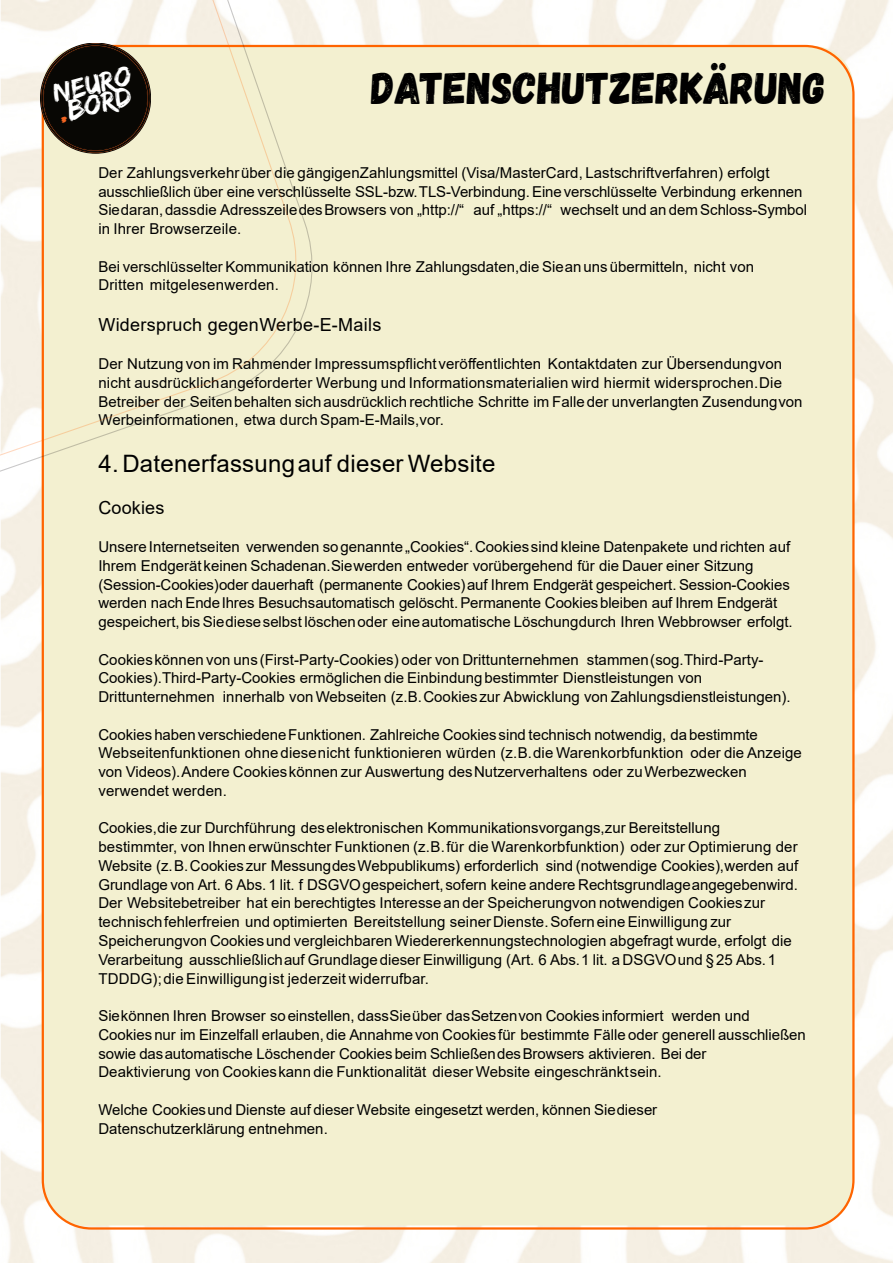
<style>
.page{position:relative;width:893px;height:1263px;background:#fff}
.page>*{position:absolute;margin:0;border:0;box-sizing:border-box;transform-origin:0 0}
.t1{font:45px "Gagalin";color:#000}
.t2{font:29.1px "Edo SZ";color:#fff}
.t3{font:24px "Arial";letter-spacing:.01em;color:#000}
.t4{font:18px "Arial";letter-spacing:.015em;color:#000}
.t5{font:15px/18.8px "Arial";color:#000}
.s1{color:#f26421}
</style>
<div class="page">
<img style="left:0;top:0;width:893px;height:1263px">
<div style="left:43px;top:46px;width:810px;height:1179px;background:#f3f0d0;border-radius:41px"></div>
<svg style="left:0;top:0;width:330px;height:510px"></svg>
<svg style="left:0;top:0;width:313px;height:491px"></svg>
<svg style="left:41px;top:43px;width:110px;height:110px"></svg>
<h2 class="t2" style="left:51px;top:83px;width:81px;rotate:-14deg">NEURO</h2>
<h2 class="t2" style="left:56px;top:102px;width:76px;rotate:-14deg"><span class="s1">.</span>BORD</h2>
<h1 class="t1" style="left:371px;top:62px;width:456px">DATENSCHUTZERKÄRUNG</h1>
<p class="t5" style="left:98px;top:165px;width:710px">Der Zahlungsverkehr über die gängigen Zahlungsmittel (Visa/MasterCard, Lastschriftverfahren) erfolgt ausschließlich über eine verschlüsselte SSL- bzw. TLS-Verbindung. Eine verschlüsselte Verbindung erkennen Sie daran, dass die Adresszeile des Browsers von „http://“ auf „https://“ wechselt und an dem Schloss-Symbol in Ihrer Browserzeile.</p>
<p class="t5" style="left:98px;top:258px;width:657px">Bei verschlüsselter Kommunikation können Ihre Zahlungsdaten, die Sie an uns übermitteln, nicht von<br>Dritten mitgelesen werden.</p>
<p class="t4" style="left:98px;top:318px;width:284px">Widerspruch gegen Werbe-E-Mails</p>
<p class="t5" style="left:98px;top:356px;width:706px">Der Nutzung von im Rahmen der Impressumspflicht veröffentlichten Kontaktdaten zur Übersendung von nicht ausdrücklich angeforderter Werbung und Informationsmaterialien wird hiermit widersprochen. Die Betreiber der Seiten behalten sich ausdrücklich rechtliche Schritte im Falle der unverlangten Zusendung von Werbeinformationen, etwa durch Spam-E-Mails, vor.</p>
<h3 class="t3" style="left:98px;top:455px;width:399px">4. Datenerfassung auf dieser Website</h3>
<p class="t4" style="left:98px;top:501px;width:68px">Cookies</p>
<p class="t5" style="left:98px;top:539px;width:696px">Unsere Internetseiten verwenden so genannte „Cookies“. Cookies sind kleine Datenpakete und richten auf Ihrem Endgerät keinen Schaden an. Sie werden entweder vorübergehend für die Dauer einer Sitzung (Session-Cookies) oder dauerhaft (permanente Cookies) auf Ihrem Endgerät gespeichert. Session-Cookies werden nach Ende Ihres Besuchs automatisch gelöscht. Permanente Cookies bleiben auf Ihrem Endgerät gespeichert, bis Sie diese selbst löschen oder eine automatische Löschung durch Ihren Webbrowser erfolgt.</p>
<p class="t5" style="left:98px;top:651px;width:694px">Cookies können von uns (First-Party-Cookies) oder von Drittunternehmen stammen (sog. Third-Party-<br>Cookies). Third-Party-Cookies ermöglichen die Einbindung bestimmter Dienstleistungen von<br>Drittunternehmen innerhalb von Webseiten (z. B. Cookies zur Abwicklung von Zahlungsdienstleistungen).</p>
<p class="t5" style="left:98px;top:726px;width:705px">Cookies haben verschiedene Funktionen. Zahlreiche Cookies sind technisch notwendig, da bestimmte Webseitenfunktionen ohne diese nicht funktionieren würden (z. B. die Warenkorbfunktion oder die Anzeige von Videos). Andere Cookies können zur Auswertung des Nutzerverhaltens oder zu Werbezwecken verwendet werden.</p>
<p class="t5" style="left:98px;top:820px;width:701px">Cookies, die zur Durchführung des elektronischen Kommunikationsvorgangs, zur Bereitstellung bestimmter, von Ihnen erwünschter Funktionen (z. B. für die Warenkorbfunktion) oder zur Optimierung der Website (z. B. Cookies zur Messung des Webpublikums) erforderlich sind (notwendige Cookies), werden auf Grundlage von Art. 6 Abs. 1 lit. f DSGVO gespeichert, sofern keine andere Rechtsgrundlage angegeben wird.<br>Der Websitebetreiber hat ein berechtigtes Interesse an der Speicherung von notwendigen Cookies zur technisch fehlerfreien und optimierten Bereitstellung seiner Dienste. Sofern eine Einwilligung zur Speicherung von Cookies und vergleichbaren Wiedererkennungstechnologien abgefragt wurde, erfolgt die Verarbeitung ausschließlich auf Grundlage dieser Einwilligung (Art. 6 Abs. 1 lit. a DSGVO und § 25 Abs. 1<br>TDDDG); die Einwilligung ist jederzeit widerrufbar.</p>
<p class="t5" style="left:98px;top:1008px;width:709px">Sie können Ihren Browser so einstellen, dass Sie über das Setzen von Cookies informiert werden und Cookies nur im Einzelfall erlauben, die Annahme von Cookies für bestimmte Fälle oder generell ausschließen sowie das automatische Löschen der Cookies beim Schließen des Browsers aktivieren. Bei der<br>Deaktivierung von Cookies kann die Funktionalität dieser Website eingeschränkt sein.</p>
<p class="t5" style="left:98px;top:1101px;width:560px">Welche Cookies und Dienste auf dieser Website eingesetzt werden, können Sie dieser<br>Datenschutzerklärung entnehmen.</p>
</div>
